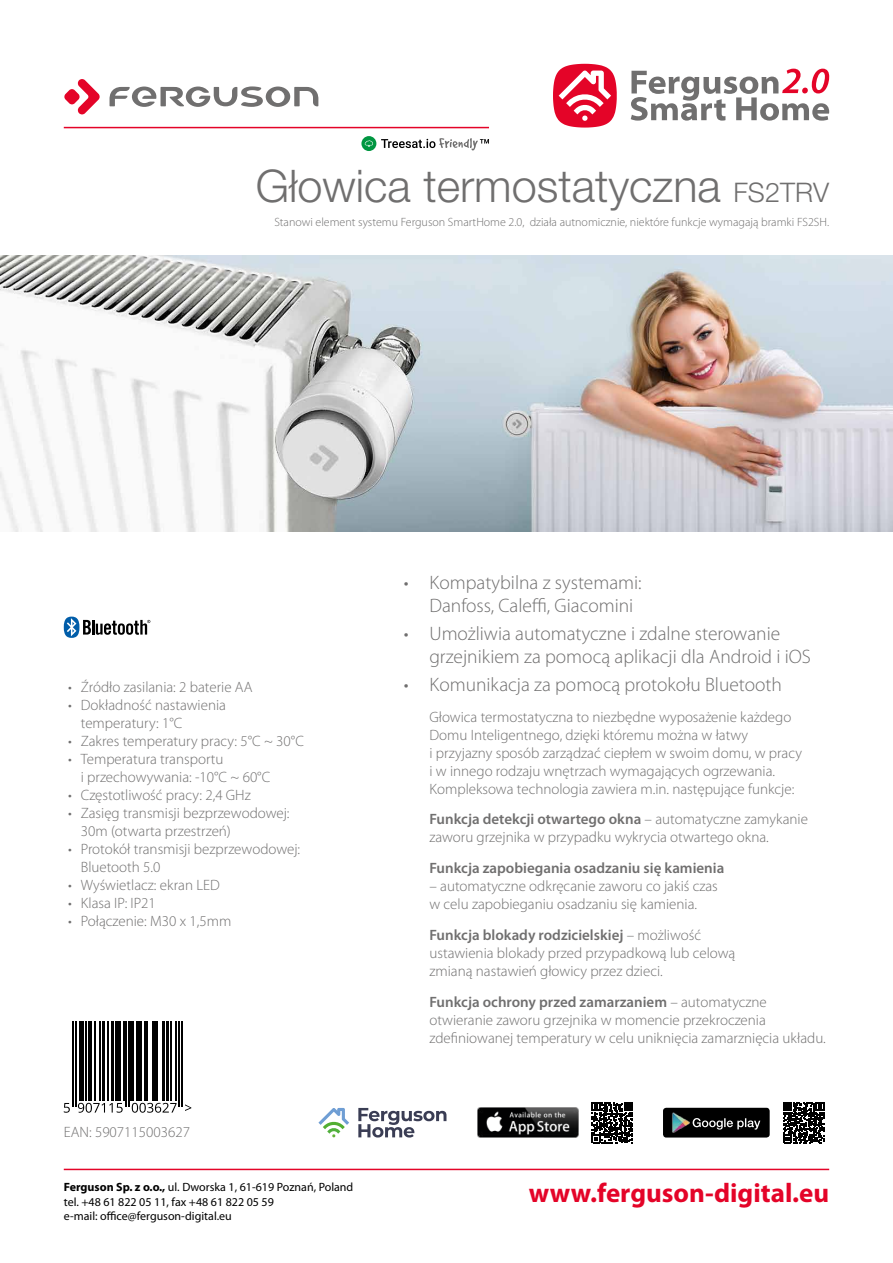
<style>
.page{position:relative;width:893px;height:1263px;background:#fff}
.page>*{position:absolute;margin:0;border:0;box-sizing:border-box;transform-origin:0 0}
.t1{font:300 45px "Helvetica Neue LT Pro";color:#706f6f}
.t2{font:700 27px "Myriad Pro";color:#e40428}
.t3{font:300 19.5px/23.4px "Myriad Pro";color:#706f6f}
.t4{font:300 15px/18px "Myriad Pro";color:#706f6f}
.t5{font:600 15px "Myriad Pro";color:#706f6f}
.t6{font:12px/14.4px "Myriad Pro";color:#000}
.t7{font:300 12px "Myriad Pro";color:#706f6f}
.s1{font-size:27px}
.s2{font-weight:600}
.s3{font-weight:700}
</style>
<div class="page">
<hr style="left:64px;top:1169px;width:765px;height:1px;background:#e40428">
<svg style="left:64px;top:79px;width:36px;height:36px"></svg>
<svg style="left:110px;top:86px;width:208px;height:21px"></svg>
<hr style="left:64px;top:127px;width:425px;height:1px;background:#e40428">
<svg style="left:631px;top:69px;width:198px;height:52px"></svg>
<svg style="left:553px;top:64px;width:64px;height:64px"></svg>
<svg style="left:783px;top:1102px;width:41px;height:41px"></svg>
<div style="left:663px;top:1108px;width:107px;height:29px;background:#000;border-radius:3px"></div>
<svg style="left:693px;top:1118px;width:67px;height:11px"></svg>
<img style="left:672px;top:1112px;width:18px;height:21px">
<img style="left:478px;top:1108px;width:100px;height:29px">
<svg style="left:592px;top:1102px;width:41px;height:41px"></svg>
<svg style="left:64px;top:617px;width:86px;height:21px"></svg>
<svg style="left:318px;top:1108px;width:31px;height:29px"></svg>
<svg style="left:358px;top:1108px;width:88px;height:29px"></svg>
<img style="left:0;top:255px;width:893px;height:276px">
<svg style="left:361px;top:136px;width:128px;height:15px"></svg>
<hr style="left:73px;top:1021px;width:1px;height:85px;background:#000">
<hr style="left:75px;top:1021px;width:1px;height:85px;background:#000">
<hr style="left:80px;top:1021px;width:1px;height:80px;background:#000">
<hr style="left:82px;top:1021px;width:2px;height:80px;background:#000">
<hr style="left:85px;top:1021px;width:1px;height:80px;background:#000">
<hr style="left:89px;top:1021px;width:3px;height:80px;background:#000">
<hr style="left:95px;top:1021px;width:1px;height:80px;background:#000">
<hr style="left:99px;top:1021px;width:1px;height:80px;background:#000">
<hr style="left:103px;top:1021px;width:2px;height:80px;background:#000">
<hr style="left:107px;top:1021px;width:1px;height:80px;background:#000">
<hr style="left:111px;top:1021px;width:2px;height:80px;background:#000">
<hr style="left:116px;top:1021px;width:1px;height:80px;background:#000">
<hr style="left:118px;top:1021px;width:3px;height:80px;background:#000">
<hr style="left:123px;top:1021px;width:2px;height:80px;background:#000">
<hr style="left:126px;top:1021px;width:1px;height:85px;background:#000">
<hr style="left:128px;top:1021px;width:1px;height:85px;background:#000">
<hr style="left:130px;top:1021px;width:4px;height:80px;background:#000">
<hr style="left:136px;top:1021px;width:1px;height:80px;background:#000">
<hr style="left:138px;top:1021px;width:4px;height:80px;background:#000">
<hr style="left:144px;top:1021px;width:1px;height:80px;background:#000">
<hr style="left:146px;top:1021px;width:2px;height:80px;background:#000">
<hr style="left:152px;top:1021px;width:1px;height:80px;background:#000">
<hr style="left:154px;top:1021px;width:2px;height:80px;background:#000">
<hr style="left:157px;top:1021px;width:1px;height:80px;background:#000">
<hr style="left:162px;top:1021px;width:3px;height:80px;background:#000">
<hr style="left:166px;top:1021px;width:2px;height:80px;background:#000">
<hr style="left:171px;top:1021px;width:1px;height:80px;background:#000">
<hr style="left:175px;top:1021px;width:1px;height:80px;background:#000">
<hr style="left:179px;top:1021px;width:1px;height:85px;background:#000">
<hr style="left:181px;top:1021px;width:1px;height:85px;background:#000">
<svg style="left:64px;top:1103px;width:6px;height:10px"></svg>
<svg style="left:78px;top:1103px;width:45px;height:10px"></svg>
<svg style="left:132px;top:1103px;width:45px;height:10px"></svg>
<svg style="left:185px;top:1104px;width:6px;height:7px"></svg>
<h1 class="t1" style="left:256px;top:159px;width:575px">Głowica termostatyczna <span class="s1">FS2TRV</span></h1>
<p class="t7" style="left:274px;top:215px;width:556px">Stanowi element systemu Ferguson SmartHome 2.0, działa autnomicznie, niektóre funkcje wymagają bramki FS2SH.</p>
<p class="t4" style="left:68px;top:677px;width:186px">• Źródło zasilania: 2 baterie AA</p>
<p class="t4" style="left:81px;top:695px;width:147px;text-indent:-13px">• Dokładność nastawienia temperatury: 1°C</p>
<p class="t4" style="left:68px;top:731px;width:237px">• Zakres temperatury pracy: 5°C ~ 30°C</p>
<p class="t4" style="left:81px;top:749px;width:191px;text-indent:-13px">• Temperatura transportu<br>i przechowywania: -10°C ~ 60°C</p>
<p class="t4" style="left:68px;top:785px;width:184px">• Częstotliwość pracy: 2,4 GHz</p>
<p class="t4" style="left:81px;top:803px;width:210px;text-indent:-13px">• Zasięg transmisji bezprzewodowej:<br>30m (otwarta przestrzeń)</p>
<p class="t4" style="left:81px;top:839px;width:221px;text-indent:-13px">• Protokół transmisji bezprzewodowej:<br>Bluetooth 5.0</p>
<p class="t4" style="left:68px;top:875px;width:153px">• Wyświetlacz: ekran LED</p>
<p class="t4" style="left:68px;top:893px;width:89px">• Klasa IP: IP21</p>
<p class="t4" style="left:68px;top:911px;width:165px">• Połączenie: M30 x 1,5mm</p>
<p class="t4" style="left:64px;top:1122px;width:128px">EAN: 5907115003627</p>
<h3 class="t3" style="left:429px;top:570px;width:214px;text-indent:-26px">• Kompatybilna z systemami:<br>Danfoss, Caleffi, Giacomini</h3>
<h3 class="t3" style="left:429px;top:621px;width:383px;text-indent:-26px">• Umożliwia automatyczne i zdalne sterowanie grzejnikiem za pomocą aplikacji dla Android i iOS</h3>
<h3 class="t3" style="left:404px;top:672px;width:380px">• Komunikacja za pomocą protokołu Bluetooth</h3>
<p class="t4" style="left:429px;top:707px;width:374px">Głowica termostatyczna to niezbędne wyposażenie każdego Domu Inteligentnego, dzięki któremu można w łatwy<br>i przyjazny sposób zarządzać ciepłem w swoim domu, w pracy i w innego rodzaju wnętrzach wymagających ogrzewania.<br>Kompleksowa technologia zawiera m.in. następujące funkcje:</p>
<p class="t4" style="left:429px;top:810px;width:380px"><span class="s2">Funkcja detekcji otwartego okna</span> – automatyczne zamykanie zaworu grzejnika w przypadku wykrycia otwartego okna.</p>
<p class="t5" style="left:429px;top:858px;width:296px">Funkcja zapobiegania osadzaniu się kamienia</p>
<p class="t4" style="left:429px;top:877px;width:290px">– automatyczne odkręcanie zaworu co jakiś czas w celu zapobieganiu osadzaniu się kamienia.</p>
<p class="t4" style="left:429px;top:926px;width:307px"><span class="s2">Funkcja blokady rodzicielskiej</span> – możliwość ustawienia blokady przed przypadkową lub celową zmianą nastawień głowicy przez dzieci.</p>
<p class="t4" style="left:429px;top:992px;width:398px"><span class="s2">Funkcja ochrony przed zamarzaniem</span> – automatyczne otwieranie zaworu grzejnika w momencie przekroczenia zdefiniowanej temperatury w celu uniknięcia zamarznięcia układu.</p>
<p class="t6" style="left:64px;top:1180px;width:291px"><span class="s3">Ferguson Sp. z o.o.,</span> ul. Dworska 1, 61-619 Poznań, Poland tel. +48 61 822 05 11, fax +48 61 822 05 59<br>e-mail: office@ferguson-digital.eu</p>
<h2 class="t2" style="left:529px;top:1176px;width:302px">www.ferguson-digital.eu</h2>
</div>
